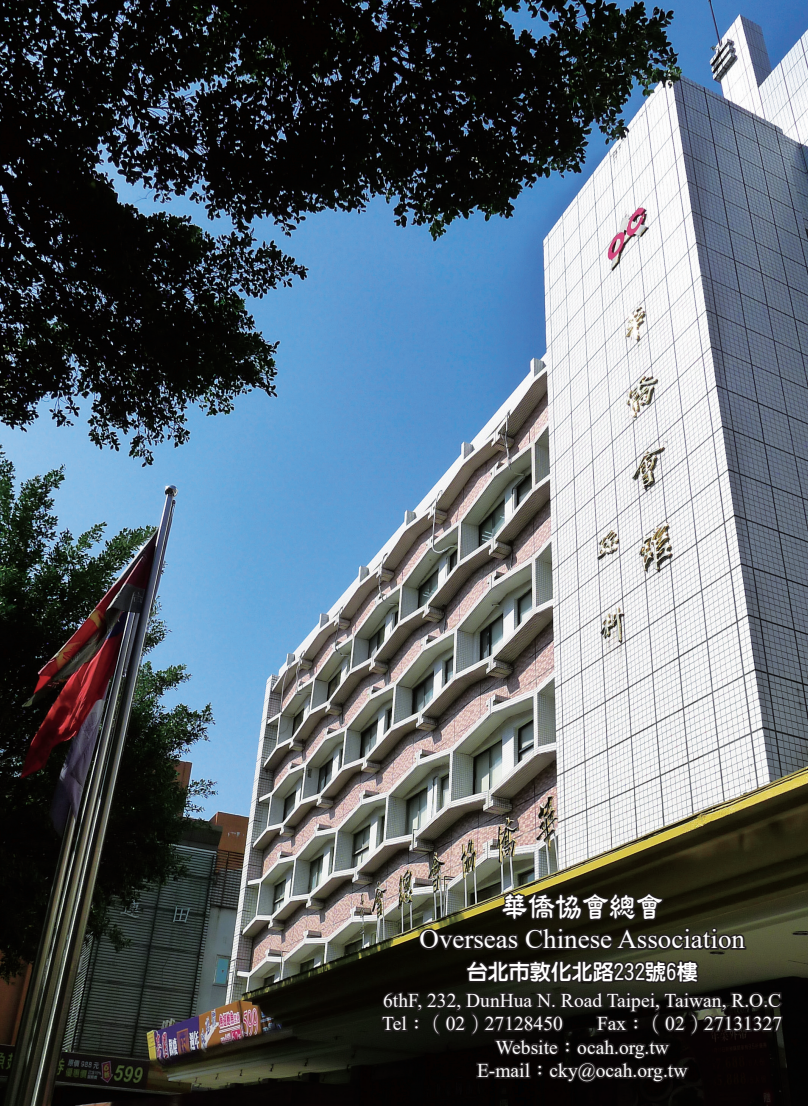
<style>
.page{position:relative;width:808px;height:1106px;background:#fff}
.page>*{position:absolute;margin:0;border:0;box-sizing:border-box;transform-origin:0 0}
.t1{font:700 32.4px "Jen Lei";color:#fff;scale:.83 1}
.t2{font:27px "Times New Roman";color:#fff}
.t3{font:21px "DF Li Yuan Bd WIN BF";color:#fff}
.t4{font:19.5px/23.4px "Times New Roman";color:#fff}
.s1{font-family:"DF Ming Lt HKSCS U"}
</style>
<div class="page">
<img style="left:0;top:0;width:808px;height:1106px">
<svg style="left:380px;top:767px;width:404px;height:324px;background:#45433a"></svg>
<h1 class="t1" style="left:501px;top:890px;width:197px">華僑協會總會</h1>
<h2 class="t2" style="left:419px;top:920px;width:327px">Overseas Chinese Association</h2>
<p class="t3" style="left:467px;top:961px;width:232px">台北市敦化北路232號6樓</p>
<p class="t4" style="left:382px;top:987px;width:400px">6thF, 232, DunHua N. Road Taipei, Taiwan, R.O.C<br>Tel<span class="s1">：（</span>02<span class="s1">）</span>27128450</p>
<p class="t4" style="left:597px;top:1011px;width:187px">Fax<span class="s1">：（</span>02<span class="s1">）</span>27131327</p>
<p class="t4" style="left:495px;top:1034px;width:175px">Website<span class="s1">：</span>ocah.org.tw</p>
<p class="t4" style="left:477px;top:1058px;width:212px">E-mail<span class="s1">：</span>cky@ocah.org.tw</p>
</div>
